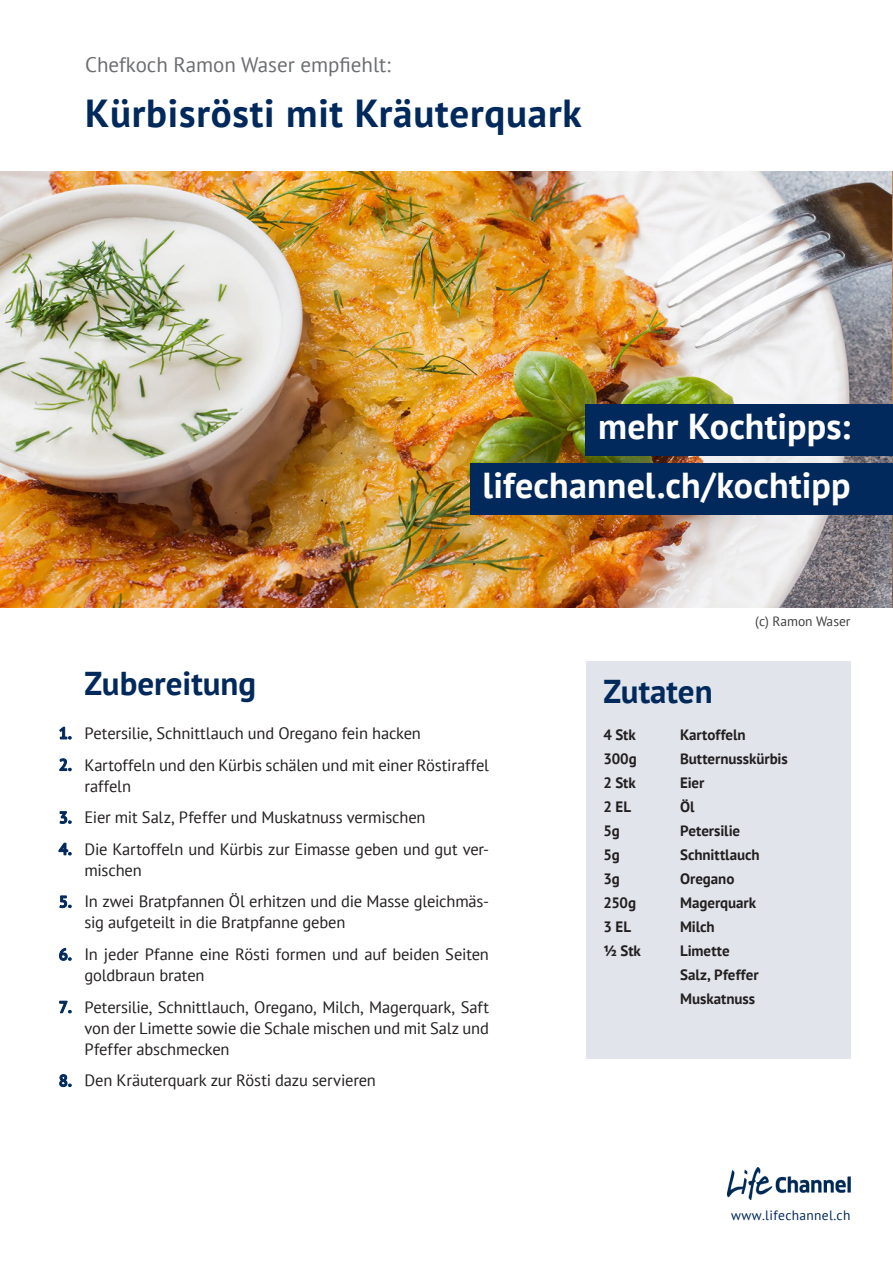
<style>
.page{position:relative;width:893px;height:1263px;background:#fff}
.page>*{position:absolute;margin:0;border:0;box-sizing:border-box;transform-origin:0 0}
.Titel_Gericht{font:700 39px "PT Sans";letter-spacing:.02em;color:#01295b}
.Call_to_Action{font:700 36px "PT Sans";letter-spacing:.005em;color:#fff}
.Titel_Zubereitung{font:700 33px "PT Sans";color:#01295b}
.Titel_Zutaten{font:700 33px "PT Sans";color:#01295b}
.Chefkoch{font:21px "PT Sans";color:#6c6d70}
.t1{font:16.5px/21px "PT Sans";letter-spacing:-.01em;color:#231f20}
.Zutaten{font:700 15px "PT Sans";letter-spacing:-.005em;color:#231f20}
.Titel_Zubereitung-2{font:13.5px "PT Sans";letter-spacing:.025em;color:#01295b}
.t2{font:13.5px "PT Sans";color:#3e3e3f}
.s1{font-weight:700;color:#01295b}
</style>
<div class="page">
<div style="left:586px;top:661px;width:264px;height:398px;background:#e1e5eb"></div>
<img style="left:0;top:172px;width:891px;height:435px">
<div style="left:470px;top:463px;width:423px;height:51px;background:#01295b"></div>
<div style="left:586px;top:404px;width:307px;height:51px;background:#01295b"></div>
<img style="left:727px;top:1167px;width:123px;height:32px">
<p class="Chefkoch" style="left:85px;top:52px;width:307px">Chefkoch Ramon Waser empfiehlt:</p>
<p class="Titel_Gericht" style="left:85px;top:88px;width:498px">Kürbisrösti mit Kräuterquark</p>
<p class="Call_to_Action" style="left:598px;top:402px;width:254px">mehr Kochtipps:</p>
<p class="Call_to_Action" style="left:483px;top:462px;width:369px">lifechannel.ch/kochtipp</p>
<p class="Titel_Zubereitung" style="left:85px;top:661px;width:173px">Zubereitung</p>
<p class="t1" style="left:59px;top:722px;width:364px"><span class="s1">1.</span> Petersilie, Schnittlauch und Oregano fein hacken</p>
<p class="t1" style="left:85px;top:754px;width:406px;text-indent:-26px"><span class="s1">2.</span> Kartoffeln und den Kürbis schälen und mit einer Röstiraffel raffeln</p>
<p class="t1" style="left:59px;top:806px;width:368px"><span class="s1">3.</span> Eier mit Salz, Pfeffer und Muskatnuss vermischen</p>
<p class="t1" style="left:85px;top:838px;width:406px;text-indent:-26px"><span class="s1">4.</span> Die Kartoffeln und Kürbis zur Eimasse geben und gut ver&shy;mischen</p>
<p class="t1" style="left:85px;top:891px;width:406px;text-indent:-26px"><span class="s1">5.</span> In zwei Bratpfannen Öl erhitzen und die Masse gleichmäs&shy;sig aufgeteilt in die Bratpfanne geben</p>
<p class="t1" style="left:85px;top:943px;width:406px;text-indent:-26px"><span class="s1">6.</span> In jeder Pfanne eine Rösti formen und auf beiden Seiten goldbraun braten</p>
<p class="t1" style="left:85px;top:996px;width:406px;text-align:justify;text-indent:-26px"><span class="s1">7.</span> Petersilie, Schnittlauch, Oregano, Milch, Magerquark, Saft von der Limette sowie die Schale mischen und mit Salz und Pfeffer abschmecken</p>
<p class="t1" style="left:59px;top:1070px;width:319px"><span class="s1">8.</span> Den Kräuterquark zur Rösti dazu servieren</p>
<p class="t2" style="left:755px;top:613px;width:97px">(c) Ramon Waser</p>
<p class="Titel_Zutaten" style="left:603px;top:670px;width:111px">Zutaten</p>
<p class="Zutaten" style="left:603px;top:725px;width:34px">4 Stk</p>
<p class="Zutaten" style="left:680px;top:725px;width:67px">Kartoffeln</p>
<p class="Zutaten" style="left:603px;top:749px;width:35px">300g</p>
<p class="Zutaten" style="left:680px;top:749px;width:109px">Butternusskürbis</p>
<p class="Zutaten" style="left:603px;top:773px;width:34px">2 Stk</p>
<p class="Zutaten" style="left:680px;top:773px;width:26px">Eier</p>
<p class="Zutaten" style="left:603px;top:797px;width:29px">2 EL</p>
<p class="Zutaten" style="left:680px;top:797px;width:16px">Öl</p>
<p class="Zutaten" style="left:603px;top:821px;width:18px">5g</p>
<p class="Zutaten" style="left:680px;top:821px;width:62px">Petersilie</p>
<p class="Zutaten" style="left:603px;top:845px;width:18px">5g</p>
<p class="Zutaten" style="left:680px;top:845px;width:81px">Schnittlauch</p>
<p class="Zutaten" style="left:603px;top:869px;width:18px">3g</p>
<p class="Zutaten" style="left:680px;top:869px;width:56px">Oregano</p>
<p class="Zutaten" style="left:603px;top:893px;width:34px">250g</p>
<p class="Zutaten" style="left:680px;top:893px;width:78px">Magerquark</p>
<p class="Zutaten" style="left:603px;top:917px;width:29px">3 EL</p>
<p class="Zutaten" style="left:680px;top:917px;width:36px">Milch</p>
<p class="Zutaten" style="left:603px;top:941px;width:39px">½ Stk</p>
<p class="Zutaten" style="left:680px;top:941px;width:51px">Limette</p>
<p class="Zutaten" style="left:680px;top:965px;width:80px">Salz, Pfeffer</p>
<p class="Zutaten" style="left:680px;top:989px;width:77px">Muskatnuss</p>
<p class="Titel_Zubereitung-2" style="left:731px;top:1207px;width:121px">www.lifechannel.ch</p>
</div>
